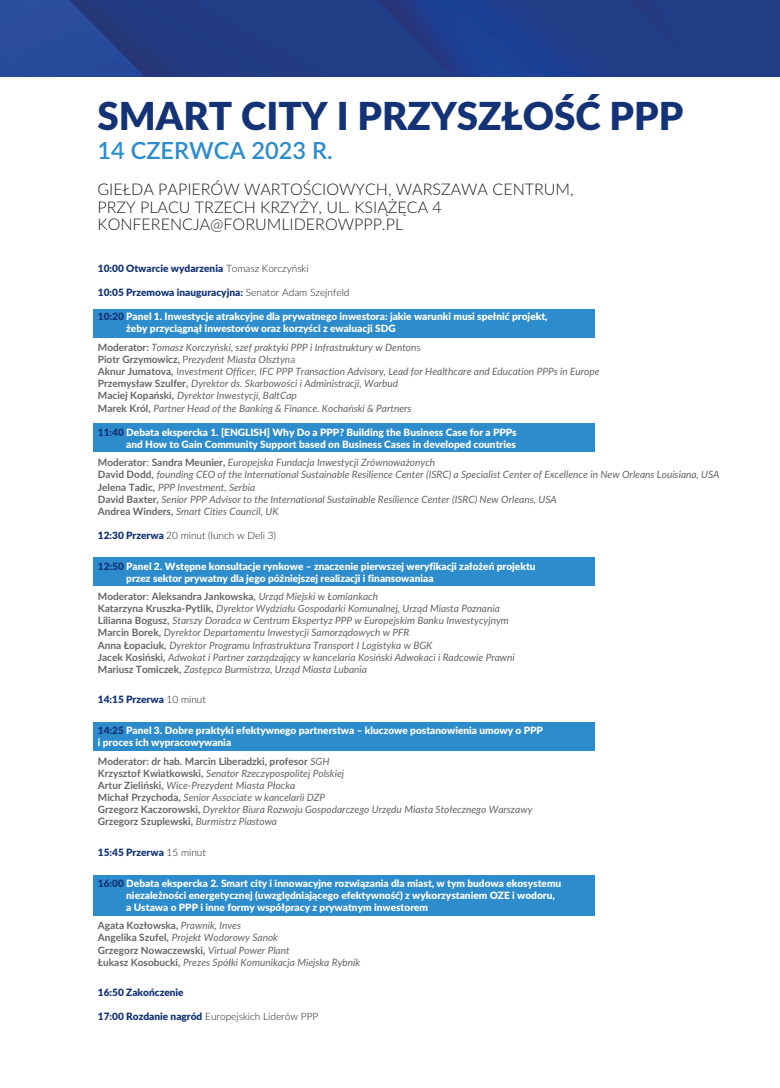
<style>
.page{position:relative;width:780px;height:1088px;background:#fff}
.page>*{position:absolute;margin:0;border:0;box-sizing:border-box;transform-origin:0 0}
.t1{font:900 38.62px "Lato";color:#133376}
.t2{font:600 23.62px "Lato";color:#2c8ccc}
.t3{font:300 16.12px/17.5px "Lato";color:#1d1d1b}
.t4{font:italic 10.12px/12.1px "Lato";color:#646463}
.t5{font:900 10.12px/12.1px "Lato";color:#fff}
.t6{font:900 10.12px "Lato";color:#133376}
.t7{font:300 10.12px "Lato";color:#1d1d1b}
.s1{font-weight:300;color:#1d1d1b}
.s2{color:#133376}
.s3{font-weight:700;font-style:normal}
.s4{font-weight:300;font-style:normal;color:#1d1d1b}
.s5{font-weight:600;font-style:normal}
.s6{font-weight:900;color:#133376}
</style>
<div class="page">
<img style="left:0;top:0;width:780px;height:76px">
<div style="left:93px;top:309px;width:501px;height:28px;background:#2c8ccc"></div>
<div style="left:93px;top:423px;width:501px;height:28px;background:#2c8ccc"></div>
<div style="left:93px;top:557px;width:501px;height:29px;background:#2c8ccc"></div>
<div style="left:93px;top:722px;width:501px;height:28px;background:#2c8ccc"></div>
<div style="left:93px;top:875px;width:501px;height:40px;background:#2c8ccc"></div>
<p class="t1" style="left:97px;top:94px;width:587px">SMART CITY I PRZYSZŁOŚĆ PPP</p>
<p class="t2" style="left:97px;top:130px;width:236px">14 CZERWCA 2023 R.</p>
<p class="t3" style="left:97px;top:180px;width:477px">GIEŁDA PAPIERÓW WARTOŚCIOWYCH, WARSZAWA CENTRUM,<br>PRZY PLACU TRZECH KRZYŻY, UL. KSIĄŻĘCA 4<br>KONFERENCJA@FORUMLIDEROWPPP.PL</p>
<p class="t6" style="left:98px;top:263px;width:212px">10:00 Otwarcie wydarzenia <span class="s1">Tomasz Korczyński</span></p>
<p class="t6" style="left:98px;top:287px;width:253px">10:05 Przemowa inauguracyjna: <span class="s1">Senator Adam Szejnfeld</span></p>
<p class="t5" style="left:126px;top:311px;width:423px;text-indent:-28px"><span class="s2">10:20</span> Panel 1. Inwestycje atrakcyjne dla prywatnego inwestora: jakie warunki musi spełnić projekt, żeby przyciągnął inwestorów oraz korzyści z ewaluacji SDG</p>
<p class="t4" style="left:98px;top:341px;width:503px"><span class="s3">Moderator:</span> Tomasz Korczyński, szef praktyki PPP i Infrastruktury w Denton<span class="s4">s<br></span><span class="s3">Piotr Grzymowicz,</span> <span class="s4">P</span>rezydent Miasta Olsztyn<span class="s4">a<br></span><span class="s3">Aknur Jumatova,</span> <span class="s4">I</span>nvestment Officer, IFC PPP Transaction Advisory, Lead for Healthcare and Education PPPs in Europe <span class="s3">Przemysław Szulfer,</span> Dyrektor ds. Skarbowości i Administracji, Warbud<br><span class="s3">Maciej Kopański,</span> Dyrektor Inwestycji, BaltCap<br><span class="s3">Marek Król,</span> Partner Head of the Banking &amp; Finance. Kochański &amp; Partners</p>
<p class="t5" style="left:98px;top:426px;width:420px;text-align:right"><span class="s2">11:40</span> Debata ekspercka 1. [ENGLISH] Why Do a PPP? Building the Business Case for a PPPs and How to Gain Community Support based on Business Cases in developed countries</p>
<p class="t4" style="left:98px;top:456px;width:623px"><span class="s3">Moderator</span><span class="s5">:</span> <span class="s3">Sandra Meunier,</span> Europejska Fundacja Inwestycji Zrównoważonych<br><span class="s3">David Dodd,</span> founding CEO of the International Sustainable Resilience Center (ISRC) a Specialist Center of Excellence in New Orleans Louisiana, USA <span class="s3">Jelena Tadic,</span> PPP Investment, Serbia<br><span class="s3">David Baxter,</span> Senior PPP Advisor to the International Sustainable Resilience Center (ISRC) New Orleans, USA</p>
<p class="t4" style="left:98px;top:504px;width:182px"><span class="s3">Andrea Winders,</span> Smart Cities Council, UK</p>
<p class="t7" style="left:98px;top:528px;width:180px"><span class="s6">12:30 Przerwa</span> 20 minut (lunch w Deli 3)</p>
<p class="t5" style="left:126px;top:560px;width:411px;text-indent:-28px"><span class="s2">12:50</span> Panel 2. Wstępne konsultacje rynkowe – znaczenie pierwszej weryfikacji założeń projektu przez sektor prywatny dla jego późniejszej realizacji i finansowaniaa</p>
<p class="t4" style="left:98px;top:590px;width:418px"><span class="s3">Moderator</span><span class="s5">:</span> <span class="s3">Aleksandra Jankowska,</span> Urząd Miejski w Łomiankach<br><span class="s3">Katarzyna Kruszka-Pytlik,</span> Dyrektor Wydziału Gospodarki Komunalnej, Urząd Miasta Poznania <span class="s3">Lilianna Bogusz,</span> Starszy Doradca w Centrum Ekspertyz PPP w Europejskim Banku Inwestycyjnym <span class="s3">Marcin Borek,</span> Dyrektor Departamentu Inwestycji Samorządowych w PFR<br><span class="s3">Anna Łopaciuk,</span> Dyrektor Programu Infrastruktura Transport I Logistyka w BGK<br><span class="s3">Jacek Kosiński,</span> Adwokat i Partner zarządzający w kancelaria Kosiński Adwokaci i Radcowie Prawni <span class="s3">Mariusz Tomiczek,</span> Zastępca Burmistrza, Urząd Miasta Lubania</p>
<p class="t6" style="left:98px;top:694px;width:110px">14:15 Przerwa <span class="s1">10 minut</span></p>
<p class="t5" style="left:98px;top:724px;width:446px"><span class="s2">14:25</span> Panel 3. Dobre praktyki efektywnego partnerstwa – kluczowe postanowienia umowy o PPP i proces ich wypracowywania</p>
<p class="t4" style="left:98px;top:754px;width:436px"><span class="s3">Moderator: dr hab. Marcin Liberadzki, profesor</span> SGH<br><span class="s3">Krzysztof Kwiatkowski,</span> Senator Rzeczypospolitej Polskiej<br><span class="s3">Artur Zieliński,</span> Wice-Prezydent Miasta Płocka<br><span class="s3">Michał Przychoda,</span> Senior Associate w kancelarii DZP<br><span class="s3">Grzegorz Kaczorowski,</span> Dyrektor Biura Rozwoju Gospodarczego Urzędu Miasta Stołecznego Warszawy <span class="s3">Grzegorz Szuplewski,</span> Burmistrz Piastowa</p>
<p class="t6" style="left:98px;top:846px;width:110px">15:45 Przerwa <span class="s1">15 minut</span></p>
<p class="t5" style="left:126px;top:877px;width:436px;text-indent:-28px"><span class="s2">16:00</span> Debata ekspercka 2. Smart city i innowacyjne rozwiązania dla miast, w tym budowa ekosystemu niezależności energetycznej (uwzględniającego efektywność) z wykorzystaniem OZE i wodoru, a Ustawa o PPP i inne formy współpracy z prywatnym inwestorem</p>
<p class="t4" style="left:98px;top:919px;width:264px"><span class="s3">Agata Kozłowska,</span> Prawnik, Inves<br><span class="s3">Angelika Szufel,</span> Projekt Wodorowy Sanok<br><span class="s3">Grzegorz Nowaczewski,</span> Virtual Power Plant<br><span class="s3">Łukasz Kosobucki,</span> Prezes Spółki Komunikacja Miejska Rybnik</p>
<p class="t6" style="left:98px;top:987px;width:87px">16:50 Zakończenie</p>
<p class="t7" style="left:98px;top:1010px;width:222px"><span class="s6">17:00 Rozdanie nagród</span> Europejskich Liderów PPP</p>
</div>
